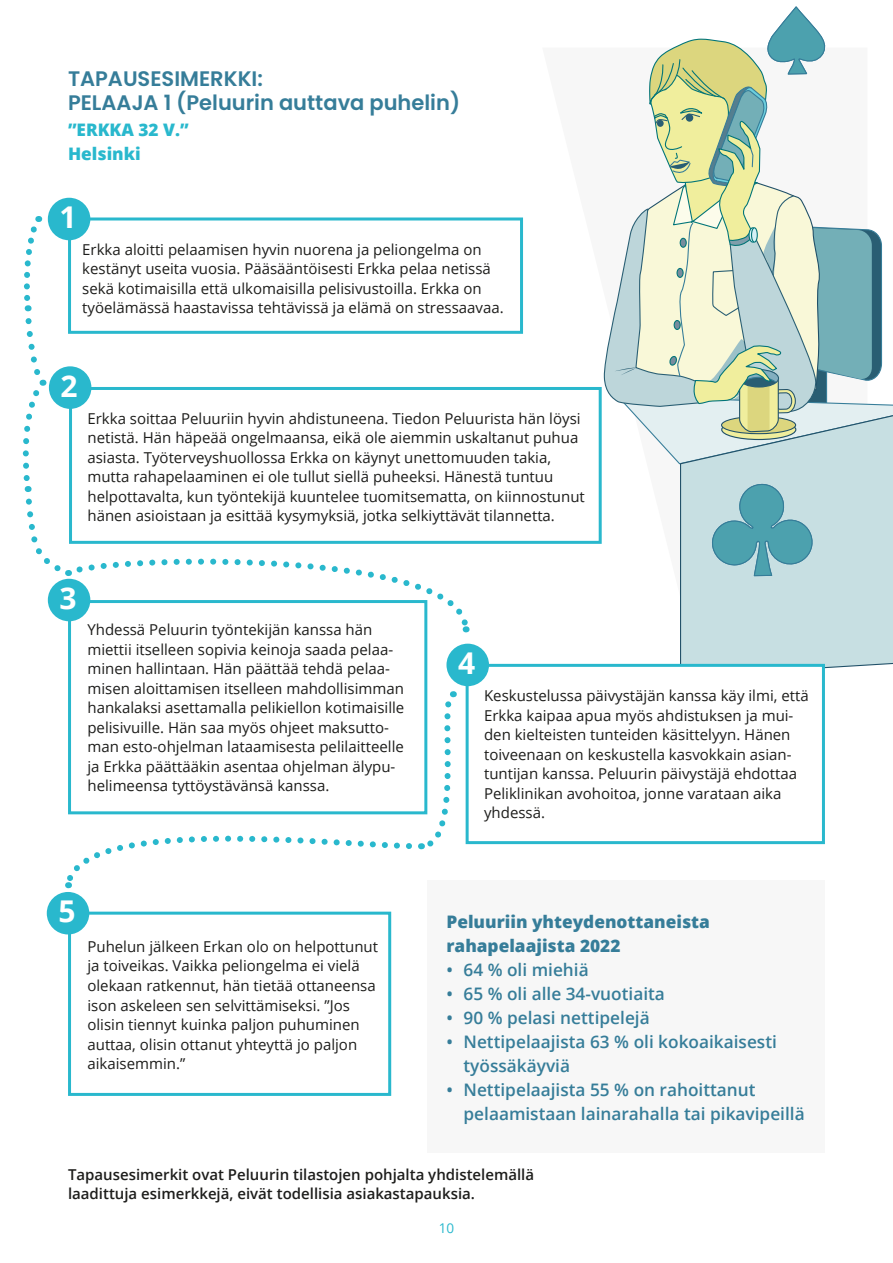
<style>
.page{position:relative;width:893px;height:1263px;background:#fff}
.page>*{position:absolute;margin:0;border:0;box-sizing:border-box;transform-origin:0 0}
.t1{font:700 30px "Open Sans";color:#fff}
.Tapausesimerkki{font:600 21px "Poppins";color:#367d99}
.t2{font:600 17.25px/24px "Open Sans";color:#367d99}
.P_11_5_extrabold{font:800 17.25px/24px "Open Sans";color:#367d99}
.P_11_5_extrabold-2{font:800 17.25px "Open Sans";color:#29b8cd}
.p_10_pt{font:15px/19.5px "Open Sans";color:#1d1d1b}
.Kuvatxt{font:600 15px/19.5px "Open Sans";color:#1d1d1b}
.t3{font:13.5px "Open Sans";color:#29b8cd}
</style>
<div class="page">
<div style="left:679px;top:465px;width:214px;height:204px;background:#c7dfe2"></div>
<svg style="left:710px;top:484px;width:103px;height:93px;background:#80b9c3"></svg>
<svg style="left:603px;top:6px;width:290px;height:459px"></svg>
<div style="left:466px;top:664px;width:359px;height:180px;background:#fff;border:3px solid #29b8cd"></div>
<div style="left:68px;top:217px;width:455px;height:117px;background:#fff;border:3px solid #29b8cd"></div>
<div style="left:69px;top:387px;width:533px;height:157px;background:#fff;border:3px solid #29b8cd"></div>
<div style="left:427px;top:880px;width:398px;height:272px;background:#f7f7f7"></div>
<div style="left:68px;top:912px;width:323px;height:184px;border:3px solid #29b8cd"></div>
<div style="left:48px;top:198px;width:42px;height:42px;background:#29b8cd;border-radius:50%"></div>
<div style="left:446px;top:644px;width:43px;height:42px;background:#29b8cd;border-radius:50%"></div>
<div style="left:47px;top:892px;width:42px;height:42px;background:#29b8cd;border-radius:50%"></div>
<svg style="left:22px;top:216px;width:450px;height:416px"></svg>
<svg style="left:65px;top:691px;width:392px;height:197px"></svg>
<p class="Tapausesimerkki" style="left:68px;top:66px;width:196px">TAPAUSESIMERKKI:</p>
<p class="Tapausesimerkki" style="left:68px;top:90px;width:394px">PELAAJA 1 (Peluurin auttava puhelin)</p>
<p class="P_11_5_extrabold-2" style="left:68px;top:116px;width:122px">”ERKKA 32 V.”</p>
<p class="P_11_5_extrabold-2" style="left:68px;top:140px;width:74px">Helsinki</p>
<h1 class="t1" style="left:60px;top:196px;width:19px">1</h1>
<p class="p_10_pt" style="left:82px;top:239px;width:423px">Erkka aloitti pelaamisen hyvin nuorena ja peliongelma on kestänyt useita vuosia. Pääsääntöisesti Erkka pelaa netissä sekä kotimaisilla että ulkomaisilla pelisivustoilla. Erkka on työelämässä haastavissa tehtävissä ja elämä on stressaavaa.</p>
<h1 class="t1" style="left:61px;top:365px;width:19px">2</h1>
<p class="p_10_pt" style="left:87px;top:408px;width:499px">Erkka soittaa Peluuriin hyvin ahdistuneena. Tiedon Peluurista hän löysi netistä. Hän häpeää ongelmaansa, eikä ole aiemmin uskaltanut puhua asiasta. Työterveyshuollossa Erkka on käynyt unettomuuden takia, mutta rahapelaaminen ei ole tullut siellä puheeksi. Hänestä tuntuu helpottavalta, kun työntekijä kuuntelee tuomitsematta, on kiinnostunut hänen asioistaan ja esittää kysymyksiä, jotka selkiyttävät tilannetta.</p>
<h1 class="t1" style="left:60px;top:577px;width:19px">3</h1>
<p class="p_10_pt" style="left:87px;top:620px;width:318px">Yhdessä Peluurin työntekijän kanssa hän miettii itselleen sopivia keinoja saada pelaa&shy;minen hallintaan. Hän päättää tehdä pelaa&shy;misen aloittamisen itselleen mahdollisimman hankalaksi asettamalla pelikiellon kotimaisille pelisivuille. Hän saa myös ohjeet maksutto&shy;man esto-ohjelman lataamisesta pelilaitteelle ja Erkka päättääkin asentaa ohjelman älypu&shy;helimeensa tyttöystävänsä kanssa.</p>
<h1 class="t1" style="left:458px;top:642px;width:19px">4</h1>
<p class="p_10_pt" style="left:484px;top:685px;width:326px">Keskustelussa päivystäjän kanssa käy ilmi, että Erkka kaipaa apua myös ahdistuksen ja mui&shy;den kielteisten tunteiden käsittelyyn. Hänen toiveenaan on keskustella kasvokkain asian&shy;tuntijan kanssa. Peluurin päivystäjä ehdottaa Peliklinikan avohoitoa, jonne varataan aika yhdessä.</p>
<h1 class="t1" style="left:58px;top:890px;width:19px">5</h1>
<p class="p_10_pt" style="left:87px;top:936px;width:292px">Puhelun jälkeen Erkan olo on helpottunut ja toiveikas. Vaikka peliongelma ei vielä olekaan ratkennut, hän tietää ottaneensa ison askeleen sen selvittämiseksi. ”Jos olisin tiennyt kuinka paljon puhuminen auttaa, olisin ottanut yhteyttä jo paljon aikaisemmin.”</p>
<p class="P_11_5_extrabold" style="left:446px;top:909px;width:265px">Peluuriin yhteydenottaneista rahapelaajista 2022</p>
<p class="t2" style="left:446px;top:957px;width:144px">• 64 % oli miehiä</p>
<p class="t2" style="left:446px;top:981px;width:220px">• 65 % oli alle 34-vuotiaita</p>
<p class="t2" style="left:446px;top:1005px;width:205px">• 90 % pelasi nettipelejä</p>
<p class="t2" style="left:463px;top:1029px;width:315px;text-indent:-17px">• Nettipelaajista 63 % oli kokoaikaisesti työssäkäyviä</p>
<p class="t2" style="left:463px;top:1077px;width:343px;text-indent:-17px">• Nettipelaajista 55 % on rahoittanut pelaamistaan lainarahalla tai pikavipeillä</p>
<p class="Kuvatxt" style="left:68px;top:1164px;width:468px">Tapausesimerkit ovat Peluurin tilastojen pohjalta yhdistelemällä laadittuja esimerkkejä, eivät todellisia asiakastapauksia.</p>
<p class="t3" style="left:439px;top:1219px;width:17px">10</p>
</div>
